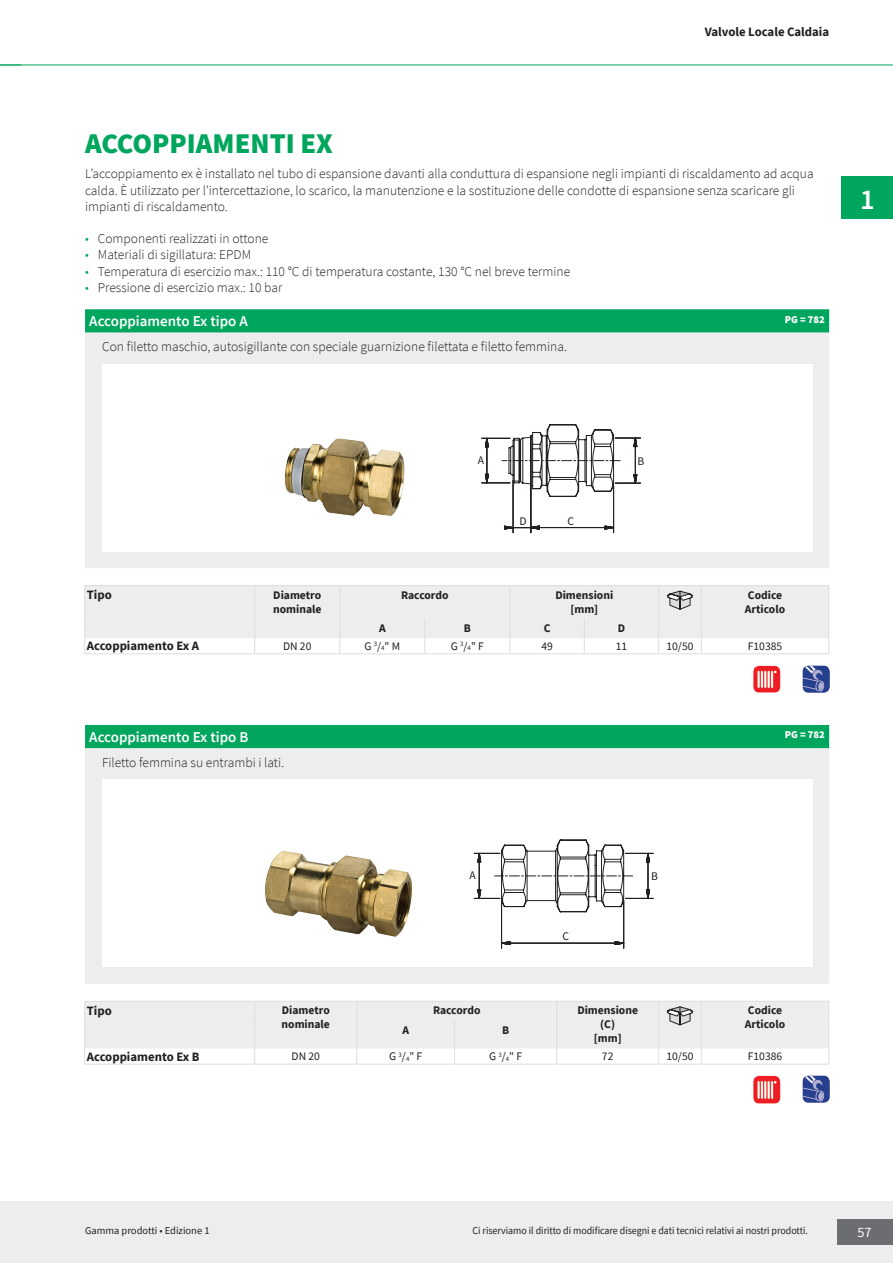
<style>
.page{position:relative;width:893px;height:1263px;background:#fff}
.page>*{position:absolute;margin:0;border:0;box-sizing:border-box;transform-origin:0 0}
.t1{font:900 28.5px "Source Sans Pro";color:#00a65d}
.t2{font:600 28.5px "Source Sans Pro";color:#fff}
.t3{font:600 15px "Source Sans Pro";color:#fff}
.t4{font:14.25px "Source Sans Pro";color:#fff}
.t5{font:300 13.5px/16.2px "Source Sans Pro";color:#231f20}
.t6{font:700 12.75px "Source Sans Pro";color:#231f20}
.t7{font:700 11.7px/14px "Source Sans Pro";color:#231f20}
.t8{font:11.7px "Source Sans Pro";color:#231f20}
.t9{font:11.55px "Source Sans Pro";color:#231f20}
.t10{font:10.5px "Source Sans Pro";letter-spacing:-.005em;color:#231f20;scale:.95 1}
.t11{font:10.5px "Source Sans Pro";letter-spacing:-.005em;color:#231f20}
.t12{font:900 10.5px "Source Sans Pro";color:#fff}
.s1{color:#00a65d}
.s2{font-size:6.75px}
</style>
<div class="page">
<div style="left:0;top:1201px;width:893px;height:62px;background:#ededee"></div>
<div style="left:842px;top:176px;width:51px;height:43px;background:#00a65d"></div>
<div style="left:838px;top:1219px;width:55px;height:26px;background:#6c6d70"></div>
<hr style="left:0;top:65px;width:893px;height:1px;background:#00a65d">
<svg style="left:0;top:65px;width:21px;height:1px"></svg>
<svg style="left:85px;top:309px;width:744px;height:24px;background:#08a862"></svg>
<div style="left:85px;top:333px;width:744px;height:235px;background:#ededee"></div>
<div style="left:102px;top:364px;width:710px;height:187px;background:#fff"></div>
<img style="left:284px;top:438px;width:121px;height:78px">
<svg style="left:482px;top:424px;width:159px;height:109px"></svg>
<hr style="left:84px;top:585px;width:171px;height:1px;background:#dcdddf">
<hr style="left:255px;top:585px;width:85px;height:1px;background:#dcdddf">
<hr style="left:340px;top:585px;width:85px;height:1px;background:#dcdddf">
<hr style="left:425px;top:585px;width:85px;height:1px;background:#dcdddf">
<hr style="left:510px;top:585px;width:74px;height:1px;background:#dcdddf">
<hr style="left:584px;top:585px;width:75px;height:1px;background:#dcdddf">
<hr style="left:659px;top:585px;width:42px;height:1px;background:#dcdddf">
<hr style="left:701px;top:585px;width:128px;height:1px;background:#dcdddf">
<hr style="left:84px;top:653px;width:171px;height:1px;background:#dcdddf">
<hr style="left:255px;top:653px;width:85px;height:1px;background:#dcdddf">
<hr style="left:340px;top:653px;width:85px;height:1px;background:#dcdddf">
<hr style="left:425px;top:653px;width:85px;height:1px;background:#dcdddf">
<hr style="left:510px;top:653px;width:74px;height:1px;background:#dcdddf">
<hr style="left:584px;top:653px;width:75px;height:1px;background:#dcdddf">
<hr style="left:659px;top:653px;width:42px;height:1px;background:#dcdddf">
<hr style="left:701px;top:653px;width:128px;height:1px;background:#dcdddf">
<svg style="left:84px;top:586px;width:745px;height:67px"></svg>
<img style="left:753px;top:666px;width:27px;height:27px">
<img style="left:802px;top:666px;width:27px;height:26px">
<div style="left:85px;top:725px;width:744px;height:23px;background:#00a65d"></div>
<div style="left:85px;top:748px;width:744px;height:236px;background:#ededee"></div>
<div style="left:102px;top:780px;width:710px;height:187px;background:#fff"></div>
<img style="left:265px;top:850px;width:147px;height:87px">
<svg style="left:474px;top:839px;width:179px;height:109px"></svg>
<hr style="left:84px;top:1064px;width:171px;height:1px;background:#dcdddf">
<hr style="left:255px;top:1064px;width:102px;height:1px;background:#dcdddf">
<hr style="left:357px;top:1064px;width:98px;height:1px;background:#dcdddf">
<hr style="left:455px;top:1064px;width:102px;height:1px;background:#dcdddf">
<hr style="left:557px;top:1064px;width:102px;height:1px;background:#dcdddf">
<hr style="left:659px;top:1064px;width:42px;height:1px;background:#dcdddf">
<hr style="left:701px;top:1064px;width:128px;height:1px;background:#dcdddf">
<svg style="left:84px;top:1001px;width:745px;height:63px"></svg>
<img style="left:753px;top:1076px;width:27px;height:27px">
<img style="left:802px;top:1076px;width:27px;height:27px">
<p class="t6" style="left:705px;top:23px;width:126px">Valvole Locale Caldaia</p>
<h1 class="t1" style="left:85px;top:124px;width:250px">ACCOPPIAMENTI EX</h1>
<p class="t5" style="left:85px;top:166px;width:730px">L’accoppiamento ex è installato nel tubo di espansione davanti alla conduttura di espansione negli impianti di riscaldamento ad acqua calda. È utilizzato per l’intercettazione, lo scarico, la manutenzione e la sostituzione delle condotte di espansione senza scaricare gli impianti di riscaldamento.</p>
<p class="t5" style="left:85px;top:231px;width:185px"><span class="s1">•</span> Componenti realizzati in ottone</p>
<p class="t5" style="left:85px;top:247px;width:168px"><span class="s1">•</span> Materiali di sigillatura: EPDM</p>
<p class="t5" style="left:85px;top:263px;width:487px"><span class="s1">•</span> Temperatura di esercizio max.: 110 °C di temperatura costante, 130 °C nel breve termine</p>
<p class="t5" style="left:85px;top:279px;width:199px"><span class="s1">•</span> Pressione di esercizio max.: 10 bar</p>
<p class="t3" style="left:89px;top:311px;width:160px">Accoppiamento Ex tipo A</p>
<p class="t12" style="left:785px;top:312px;width:42px">PG = 782</p>
<p class="t5" style="left:102px;top:339px;width:466px">Con filetto maschio, autosigillante con speciale guarnizione filettata e filetto femmina.</p>
<h1 class="t2" style="left:860px;top:181px;width:16px">1</h1>
<p class="t8" style="left:478px;top:452px;width:8px">A</p>
<p class="t8" style="left:519px;top:513px;width:9px">D</p>
<p class="t8" style="left:567px;top:513px;width:8px">C</p>
<p class="t8" style="left:637px;top:454px;width:8px">B</p>
<p class="t6" style="left:87px;top:586px;width:26px">Tipo</p>
<p class="t7" style="left:273px;top:587px;width:50px">Diametro nominale</p>
<p class="t7" style="left:401px;top:587px;width:49px">Raccordo</p>
<p class="t7" style="left:555px;top:587px;width:59px;text-align:center">Dimensioni [mm]</p>
<p class="t7" style="left:745px;top:587px;width:42px">Codice<br>Articolo</p>
<p class="t7" style="left:379px;top:621px;width:8px">A</p>
<p class="t7" style="left:464px;top:621px;width:9px">B</p>
<p class="t7" style="left:544px;top:621px;width:8px">C</p>
<p class="t7" style="left:618px;top:621px;width:9px">D</p>
<p class="t6" style="left:87px;top:638px;width:114px">Accoppiamento Ex A</p>
<p class="t9" style="left:283px;top:638px;width:30px">DN 20</p>
<p class="t9" style="left:364px;top:638px;width:37px">G <sup>3</sup>/<span class="s2">4</span>" M</p>
<p class="t9" style="left:451px;top:638px;width:35px">G <sup>3</sup>/<span class="s2">4</span>" F</p>
<p class="t9" style="left:541px;top:638px;width:13px">49</p>
<p class="t9" style="left:616px;top:638px;width:13px">11</p>
<p class="t9" style="left:666px;top:638px;width:29px">10/50</p>
<p class="t9" style="left:748px;top:638px;width:36px">F10385</p>
<p class="t3" style="left:89px;top:727px;width:161px">Accoppiamento Ex tipo B</p>
<p class="t12" style="left:785px;top:728px;width:42px">PG = 782</p>
<p class="t5" style="left:102px;top:754px;width:184px">Filetto femmina su entrambi i lati.</p>
<p class="t8" style="left:470px;top:867px;width:8px">A</p>
<p class="t8" style="left:651px;top:868px;width:8px">B</p>
<p class="t8" style="left:563px;top:928px;width:8px">C</p>
<p class="t6" style="left:87px;top:1002px;width:26px">Tipo</p>
<p class="t7" style="left:282px;top:1003px;width:50px">Diametro nominale</p>
<p class="t7" style="left:433px;top:1003px;width:49px">Raccordo</p>
<p class="t7" style="left:577px;top:1003px;width:62px;text-align:center">Dimensione (C)<br>[mm]</p>
<p class="t7" style="left:745px;top:1003px;width:42px">Codice<br>Articolo</p>
<p class="t7" style="left:402px;top:1022px;width:8px">A</p>
<p class="t7" style="left:502px;top:1022px;width:9px">B</p>
<p class="t6" style="left:87px;top:1048px;width:114px">Accoppiamento Ex B</p>
<p class="t9" style="left:292px;top:1049px;width:30px">DN 20</p>
<p class="t9" style="left:389px;top:1049px;width:35px">G <sup>3</sup>/<span class="s2">4</span>" F</p>
<p class="t9" style="left:489px;top:1049px;width:35px">G <sup>3</sup>/<span class="s2">4</span>" F</p>
<p class="t9" style="left:602px;top:1049px;width:13px">72</p>
<p class="t9" style="left:666px;top:1049px;width:29px">10/50</p>
<p class="t9" style="left:748px;top:1049px;width:36px">F10386</p>
<p class="t11" style="left:85px;top:1224px;width:126px">Gamma prodotti • Edizione 1</p>
<p class="t10" style="left:473px;top:1224px;width:355px">Ci riserviamo il diritto di modificare disegni e dati tecnici relativi ai nostri prodotti.</p>
<p class="t4" style="left:857px;top:1223px;width:16px">57</p>
</div>
